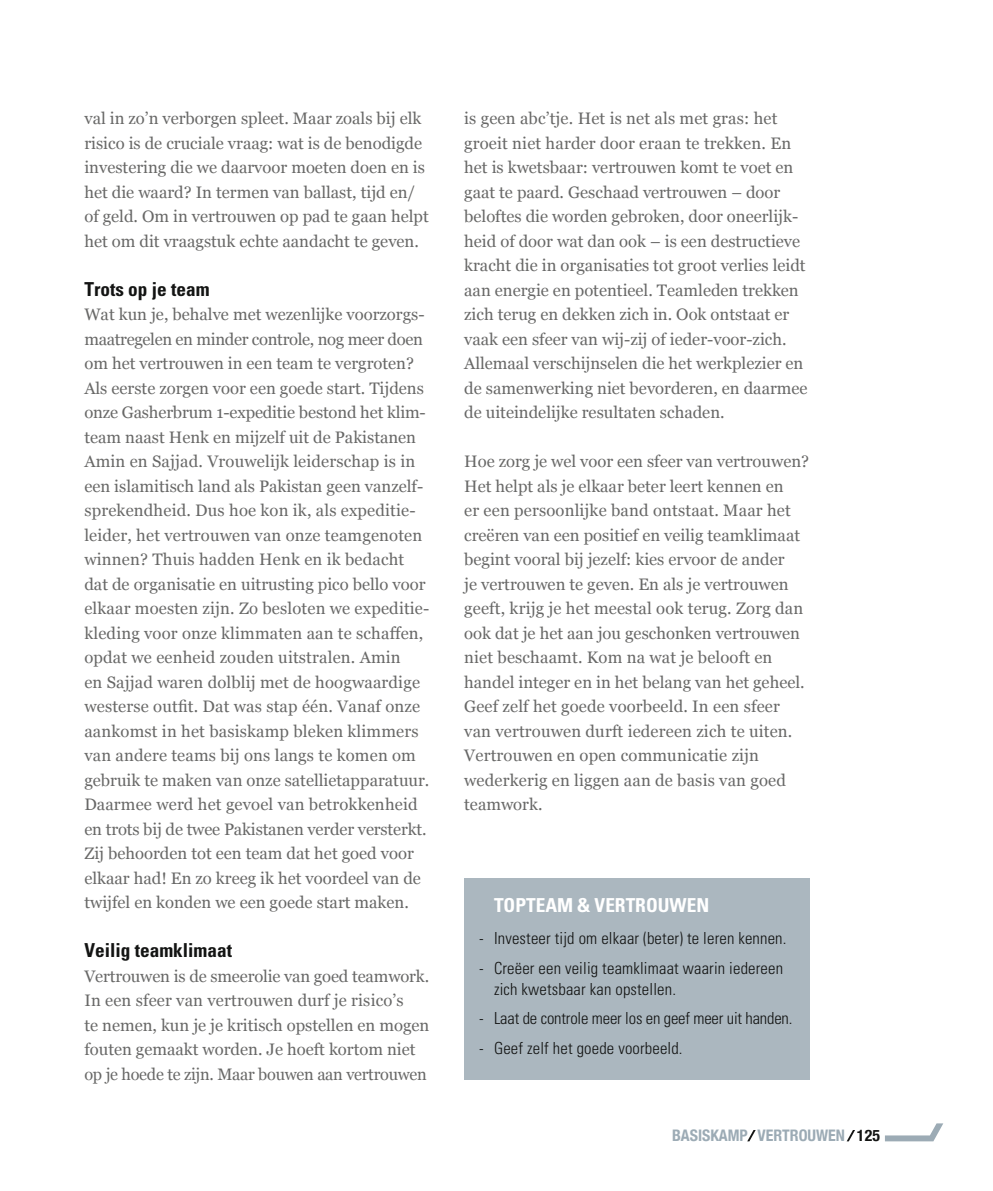
<style>
.page{position:relative;width:993px;height:1191px;background:#fff}
.page>*{position:absolute;margin:0;border:0;box-sizing:border-box;transform-origin:0 0}
.t1{font:700 condensed 19.25px "Univers";color:#131413}
.t2{font:700 condensed 19.25px "Univers";color:#fff}
.t3{font:16.62px/24.5px "Georgia";color:#686867}
.t4{font:300 condensed 16.62px/21px "Univers";letter-spacing:.01em;color:#131413}
.t5{font:300 condensed 16.62px "Univers";letter-spacing:-.01em;color:#131413}
.t6{font:700 condensed 15.92px "Helvetica Neue";color:#9cabb5}
.s1{color:#131413}
</style>
<div class="page">
<svg style="left:885px;top:1123px;width:58px;height:18px"></svg>
<svg style="left:747px;top:1130px;width:8px;height:11px"></svg>
<svg style="left:847px;top:1130px;width:7px;height:11px"></svg>
<div style="left:464px;top:878px;width:345px;height:202px;background:#abb7bf"></div>
<p class="t3" style="left:84px;top:105px;width:346px">val in zo’n verborgen spleet. Maar zoals bij elk risico is de cruciale vraag: wat is de benodigde investering die we daarvoor moeten doen en is het die waard? In termen van ballast, tijd en/ of geld. Om in vertrouwen op pad te gaan helpt het om dit vraagstuk echte aandacht te geven.</p>
<p class="t1" style="left:84px;top:277px;width:127px">Trots op je team</p>
<p class="t3" style="left:84px;top:301px;width:346px">Wat kun je, behalve met wezenlijke voorzorgs&shy;maatregelen en minder controle, nog meer doen om het vertrouwen in een team te vergroten?<br>Als eerste zorgen voor een goede start. Tijdens onze Gasherbrum 1-expeditie bestond het klim&shy;team naast Henk en mijzelf uit de Pakistanen Amin en Sajjad. Vrouwelijk leiderschap is in een islamitisch land als Pakistan geen vanzelf&shy;sprekendheid. Dus hoe kon ik, als expeditie&shy;leider, het vertrouwen van onze teamgenoten winnen? Thuis hadden Henk en ik bedacht dat de organisatie en uitrusting pico bello voor elkaar moesten zijn. Zo besloten we expeditie&shy;kleding voor onze klimmaten aan te schaffen, opdat we eenheid zouden uitstralen. Amin<br>en Sajjad waren dolblij met de hoogwaardige westerse outfit. Dat was stap één. Vanaf onze aankomst in het basiskamp bleken klimmers van andere teams bij ons langs te komen om gebruik te maken van onze satellietapparatuur.<br>Daarmee werd het gevoel van betrokkenheid en trots bij de twee Pakistanen verder versterkt.<br>Zij behoorden tot een team dat het goed voor elkaar had! En zo kreeg ik het voordeel van de twijfel en konden we een goede start maken.</p>
<p class="t1" style="left:84px;top:938px;width:149px">Veilig teamklimaat</p>
<p class="t3" style="left:84px;top:963px;width:346px">Vertrouwen is de smeerolie van goed teamwork.<br>In een sfeer van vertrouwen durf je risico’s<br>te nemen, kun je je kritisch opstellen en mogen fouten gemaakt worden. Je hoeft kortom niet op je hoede te zijn. Maar bouwen aan vertrouwen</p>
<p class="t3" style="left:464px;top:105px;width:345px">is geen abc’tje. Het is net als met gras: het groeit niet harder door eraan te trekken. En het is kwetsbaar: vertrouwen komt te voet en gaat te paard. Geschaad vertrouwen – door beloftes die worden gebroken, door oneerlijk&shy;heid of door wat dan ook – is een destructieve kracht die in organisaties tot groot verlies leidt aan energie en potentieel. Teamleden trekken zich terug en dekken zich in. Ook ontstaat er vaak een sfeer van wij-zij of ieder-voor-zich.<br>Allemaal verschijnselen die het werkplezier en de samenwerking niet bevorderen, en daarmee de uiteindelijke resultaten schaden.</p>
<p class="t3" style="left:464px;top:448px;width:346px">Hoe zorg je wel voor een sfeer van vertrouwen?<br>Het helpt als je elkaar beter leert kennen en<br>er een persoonlijke band ontstaat. Maar het creëren van een positief en veilig teamklimaat begint vooral bij jezelf: kies ervoor de ander<br>je vertrouwen te geven. En als je vertrouwen geeft, krijg je het meestal ook terug. Zorg dan ook dat je het aan jou geschonken vertrouwen niet beschaamt. Kom na wat je belooft en handel integer en in het belang van het geheel.<br>Geef zelf het goede voorbeeld. In een sfeer van vertrouwen durft iedereen zich te uiten.<br>Vertrouwen en open communicatie zijn wederkerig en liggen aan de basis van goed teamwork.</p>
<p class="t2" style="left:494px;top:893px;width:216px">TOPTEAM &amp; VERTROUWEN</p>
<p class="t4" style="left:479px;top:927px;width:309px">- Investeer tijd om elkaar (beter) te leren kennen.</p>
<p class="t4" style="left:494px;top:957px;width:290px;text-indent:-15px">- Creëer een veilig teamklimaat waarin iedereen zich kwetsbaar kan opstellen.</p>
<p class="t5" style="left:479px;top:1008px;width:315px">- Laat de controle meer los en geef meer uit handen.</p>
<p class="t4" style="left:479px;top:1037px;width:205px">- Geef zelf het goede voorbeeld.</p>
<p class="t6" style="left:671px;top:1122px;width:210px">BASISKAMP VERTROUWEN <span class="s1">125</span></p>
</div>
